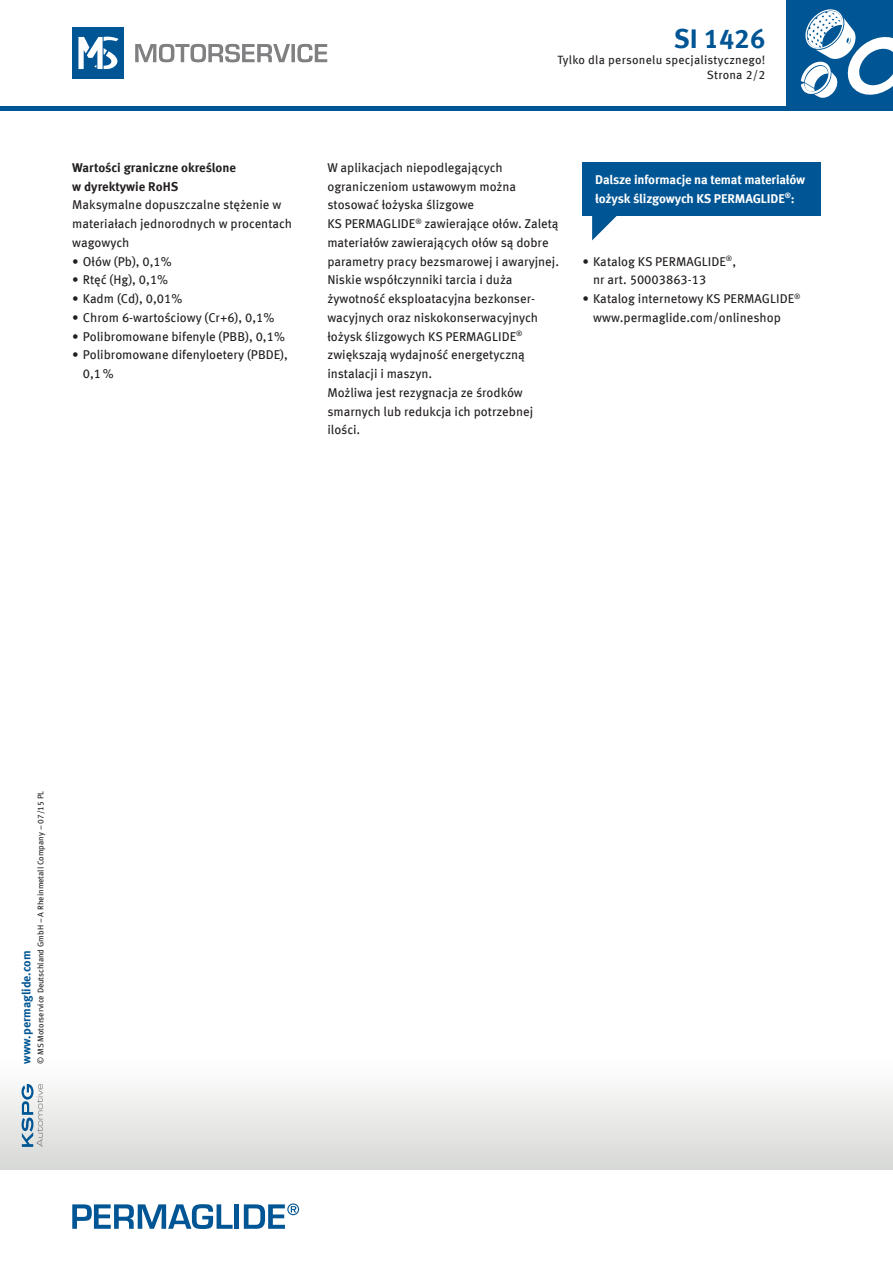
<style>
.page{position:relative;width:893px;height:1263px;background:#fff}
.page>*{position:absolute;margin:0;border:0;box-sizing:border-box;transform-origin:0 0}
.t1{font:700 27px "Meta OFC";color:#005594}
.t2{font:12.75px/18.8px "Meta OFC";color:#231f20}
.t3{font:700 12.75px/18.8px "Meta OFC";letter-spacing:-.01em;color:#fff}
.t4{font:700 12.75px/18.8px "Meta OFC";color:#231f20}
.t5{font:12px "Meta OFC";letter-spacing:.02em;color:#231f20}
.t6{font:700 12px "Meta OFC";color:#005594}
.t7{font:8.25px "Meta OFC";color:#231f20}
</style>
<div class="page">
<div style="left:0;top:106px;width:893px;height:5px;background:#005594"></div>
<svg style="left:135px;top:44px;width:192px;height:19px"></svg>
<div style="left:72px;top:28px;width:51px;height:51px;background:#005594"></div>
<svg style="left:78px;top:36px;width:41px;height:33px"></svg>
<div style="left:0;top:1054px;width:893px;height:115px;background:linear-gradient(to bottom,#fff,#d8d9d6)"></div>
<svg style="left:22px;top:1084px;width:21px;height:63px"></svg>
<div style="left:787px;top:0;width:106px;height:106px;background:#005594"></div>
<svg style="left:801px;top:9px;width:92px;height:89px"></svg>
<svg style="left:72px;top:1204px;width:161px;height:25px"></svg>
<div style="left:234px;top:1204px;width:5px;height:25px;background:#005594"></div>
<svg style="left:244px;top:1203px;width:55px;height:26px"></svg>
<div style="left:583px;top:162px;width:238px;height:53px;background:#005594"></div>
<svg style="left:592px;top:215px;width:26px;height:25px"></svg>
<p class="t4" style="left:72px;top:158px;width:165px">Wartości graniczne określone w dyrektywie RoHS</p>
<p class="t2" style="left:72px;top:196px;width:221px">Maksymalne dopuszczalne stężenie w materiałach jednorodnych w procentach wagowych</p>
<p class="t2" style="left:72px;top:252px;width:101px">• Ołów (Pb), 0,1%</p>
<p class="t2" style="left:72px;top:271px;width:97px">• Rtęć (Hg), 0,1%</p>
<p class="t2" style="left:72px;top:289px;width:112px">• Kadm (Cd), 0,01%</p>
<p class="t2" style="left:72px;top:308px;width:204px">• Chrom 6-wartościowy (Cr+6), 0,1%</p>
<p class="t2" style="left:72px;top:327px;width:214px">• Polibromowane bifenyle (PBB), 0,1%</p>
<p class="t2" style="left:83px;top:346px;width:207px;text-indent:-11px">• Polibromowane difenyloetery (PBDE),<br>0,1%</p>
<h1 class="t1" style="left:674px;top:22px;width:93px">SI 1426</h1>
<p class="t5" style="left:707px;top:67px;width:60px">Strona 2/2</p>
<p class="t5" style="left:557px;top:52px;width:209px">Tylko dla personelu specjalistycznego!</p>
<p class="t2" style="left:327px;top:158px;width:233px">W aplikacjach niepodlegających ograniczeniom ustawowym można stosować łożyska ślizgowe<br>KS PERMAGLIDE<sup>®</sup> zawierające ołów. Zaletą materiałów zawierających ołów są dobre parametry pracy bezsmarowej i awaryjnej.<br>Niskie współczynniki tarcia i duża żywotność eksploatacyjna bezkonser&shy;wacyjnych oraz niskokonserwacyjnych łożysk ślizgowych KS PERMAGLIDE<sup>® </sup>zwiększają wydajność energetyczną instalacji i maszyn.<br>Możliwa jest rezygnacja ze środków smarnych lub redukcja ich potrzebnej ilości.</p>
<p class="t3" style="left:595px;top:170px;width:211px">Dalsze informacje na temat materiałów łożysk ślizgowych KS PERMAGLIDE<sup>®</sup>:</p>
<p class="t2" style="left:593px;top:252px;width:144px;text-indent:-11px">• Katalog KS PERMAGLIDE<sup>®</sup>, nr art. 50003863-13</p>
<p class="t2" style="left:593px;top:289px;width:209px;text-indent:-11px">• Katalog internetowy KS PERMAGLIDE<sup>® </sup>www.permaglide.com/onlineshop</p>
<p class="t7" style="left:35px;top:1064px;width:274px;rotate:-90deg">© MS Motorservice Deutschland GmbH – A Rheinmetall Company – 07/15 PL</p>
<p class="t6" style="left:19px;top:1064px;width:115px;rotate:-90deg">www.permaglide.com</p>
</div>
